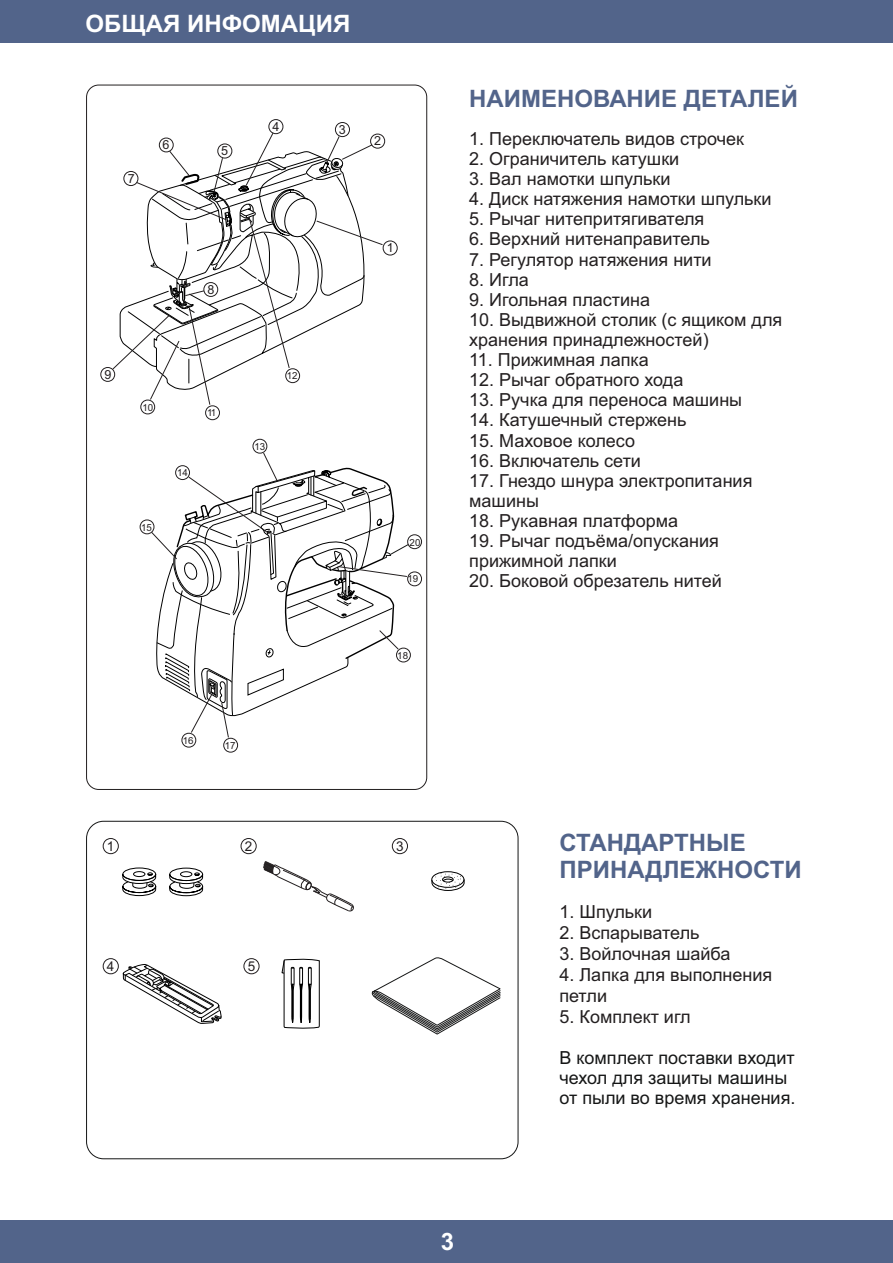
<style>
.page{position:relative;width:893px;height:1263px;background:#fff}
.page>*{position:absolute;margin:0;border:0;box-sizing:border-box;transform-origin:0 0}
.t1{font:700 24px/26.8px "Arial";color:#52648a}
.t2{font:700 24px "Arial";color:#fff}
.t3{font:18px/20.1px "Arial";color:#231f20}
.t4{font:18px/20.1px "Arial";color:#151616}
.t5{font:13.5px "Arial";color:#231f20}
.t6{font:12.6px "Arial";color:#231f20}
.t7{font:9.75px "Arial";color:#231f20}
</style>
<div class="page">
<div style="left:0;top:0;width:893px;height:43px;background:#52648a"></div>
<div style="left:0;top:1220px;width:893px;height:43px;background:#52648a"></div>
<svg style="left:86px;top:84px;width:341px;height:706px"></svg>
<div style="left:123px;top:868px;width:33px;height:13px;border:1px solid #000;border-radius:50%"></div>
<svg style="left:122px;top:871px;width:34px;height:25px"></svg>
<div style="left:169px;top:868px;width:34px;height:13px;border:1px solid #000;border-radius:50%"></div>
<svg style="left:169px;top:871px;width:34px;height:25px"></svg>
<svg style="left:281px;top:958px;width:39px;height:71px"></svg>
<div style="left:431px;top:871px;width:33px;height:17px;border:1px solid #000;border-radius:50%"></div>
<svg style="left:431px;top:873px;width:34px;height:18px"></svg>
<svg style="left:112px;top:132px;width:295px;height:606px"></svg>
<svg style="left:103px;top:838px;width:16px;height:16px"></svg>
<svg style="left:241px;top:838px;width:16px;height:16px"></svg>
<svg style="left:392px;top:838px;width:16px;height:16px"></svg>
<svg style="left:103px;top:958px;width:119px;height:66px"></svg>
<svg style="left:253px;top:439px;width:14px;height:14px"></svg>
<svg style="left:182px;top:733px;width:14px;height:14px"></svg>
<svg style="left:223px;top:738px;width:15px;height:14px"></svg>
<svg style="left:244px;top:958px;width:15px;height:16px"></svg>
<svg style="left:263px;top:861px;width:91px;height:51px"></svg>
<svg style="left:371px;top:957px;width:130px;height:78px"></svg>
<svg style="left:140px;top:459px;width:282px;height:259px"></svg>
<svg style="left:100px;top:119px;width:298px;height:301px"></svg>
<h1 class="t2" style="left:86px;top:15px;width:266px">ОБЩАЯ ИНФОМАЦИЯ</h1>
<p class="t6" style="left:128px;top:174px;width:8px">7</p>
<p class="t6" style="left:163px;top:140px;width:8px">6</p>
<p class="t6" style="left:221px;top:146px;width:8px">5</p>
<p class="t6" style="left:207px;top:285px;width:8px">8</p>
<p class="t6" style="left:272px;top:122px;width:8px">4</p>
<p class="t6" style="left:339px;top:124px;width:8px">3</p>
<p class="t6" style="left:374px;top:136px;width:8px">2</p>
<p class="t6" style="left:387px;top:243px;width:8px">1</p>
<p class="t6" style="left:104px;top:370px;width:8px">9</p>
<p class="t7" style="left:143px;top:403px;width:12px">10</p>
<p class="t7" style="left:141px;top:524px;width:12px">15</p>
<p class="t7" style="left:207px;top:409px;width:11px">11</p>
<p class="t7" style="left:177px;top:469px;width:12px">14</p>
<p class="t7" style="left:287px;top:372px;width:12px">12</p>
<p class="t7" style="left:254px;top:443px;width:12px">13</p>
<p class="t7" style="left:410px;top:539px;width:12px">20</p>
<p class="t7" style="left:407px;top:575px;width:12px">19</p>
<p class="t7" style="left:397px;top:652px;width:12px">18</p>
<p class="t7" style="left:183px;top:736px;width:12px">16</p>
<p class="t7" style="left:225px;top:742px;width:12px">17</p>
<p class="t5" style="left:107px;top:841px;width:9px">1</p>
<p class="t5" style="left:245px;top:841px;width:9px">2</p>
<p class="t5" style="left:396px;top:841px;width:9px">3</p>
<p class="t5" style="left:107px;top:961px;width:9px">4</p>
<p class="t5" style="left:248px;top:961px;width:9px">5</p>
<h1 class="t1" style="left:469px;top:87px;width:330px">НАИМЕНОВАНИЕ ДЕТАЛЕЙ</h1>
<p class="t3" style="left:469px;top:130px;width:276px">1. Переключатель видов строчек</p>
<p class="t3" style="left:469px;top:150px;width:212px">2. Ограничитель катушки</p>
<p class="t3" style="left:469px;top:170px;width:203px">3. Вал намотки шпульки</p>
<p class="t3" style="left:469px;top:191px;width:304px">4. Диск натяжения намотки шпульки</p>
<p class="t3" style="left:469px;top:211px;width:237px">5. Рычаг нитепритягивателя</p>
<p class="t3" style="left:469px;top:231px;width:242px">6. Верхний нитенаправитель</p>
<p class="t3" style="left:469px;top:251px;width:244px">7. Регулятор натяжения нити</p>
<p class="t3" style="left:469px;top:271px;width:61px">8. Игла</p>
<p class="t3" style="left:469px;top:291px;width:182px">9. Игольная пластина</p>
<p class="t3" style="left:469px;top:311px;width:315px">10. Выдвижной столик (с ящиком для хранения принадлежностей)</p>
<p class="t3" style="left:469px;top:351px;width:181px">11. Прижимная лапка</p>
<p class="t3" style="left:469px;top:371px;width:216px">12. Рычаг обратного хода</p>
<p class="t3" style="left:469px;top:392px;width:274px">13. Ручка для переноса машины</p>
<p class="t3" style="left:469px;top:412px;width:219px">14. Катушечный стержень</p>
<p class="t3" style="left:469px;top:432px;width:167px">15. Маховое колесо</p>
<p class="t3" style="left:469px;top:452px;width:173px">16. Включатель сети</p>
<p class="t3" style="left:469px;top:472px;width:285px">17. Гнездо шнура электропитания машины</p>
<p class="t3" style="left:469px;top:512px;width:210px">18. Рукавная платформа</p>
<p class="t3" style="left:469px;top:532px;width:251px">19. Рычаг подъёма/опускания прижимной лапки</p>
<p class="t3" style="left:469px;top:573px;width:254px">20. Боковой обрезатель нитей</p>
<h1 class="t1" style="left:559px;top:832px;width:244px">СТАНДАРТНЫЕ<br>ПРИНАДЛЕЖНОСТИ</h1>
<p class="t3" style="left:559px;top:903px;width:94px">1. Шпульки</p>
<p class="t3" style="left:559px;top:924px;width:142px">2. Вспарыватель</p>
<p class="t3" style="left:559px;top:945px;width:172px">3. Войлочная шайба</p>
<p class="t3" style="left:559px;top:966px;width:214px;line-height:21px">4. Лапка для выполнения петли</p>
<p class="t3" style="left:559px;top:1008px;width:133px">5. Комплект игл</p>
<p class="t4" style="left:559px;top:1049px;width:237px">В комплект поставки входит чехол для защиты машины от пыли во время хранения.</p>
<h1 class="t2" style="left:441px;top:1233px;width:15px">3</h1>
</div>
